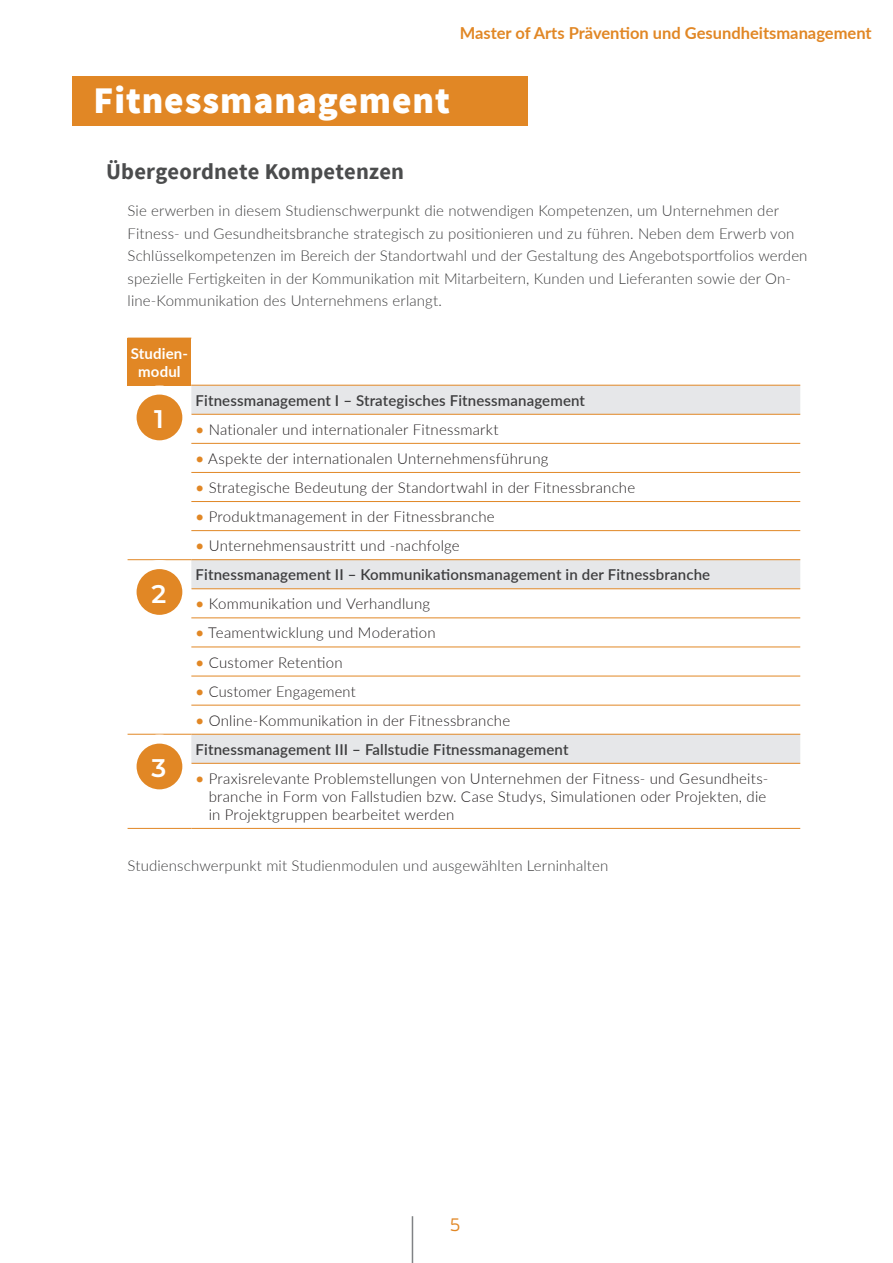
<style>
.page{position:relative;width:893px;height:1263px;background:#fff}
.page>*{position:absolute;margin:0;border:0;box-sizing:border-box;transform-origin:0 0}
.t1{font:900 37.5px "Source Sans Pro";letter-spacing:.025em;color:#fff}
.t2{font:600 25.5px "Montserrat";color:#fff}
.t3{font:700 22.5px "Source Sans Pro";letter-spacing:.01em;color:#4b4c4d}
.t4{font:500 18px "Enzo OT";color:#e18725}
.t5{font:700 16.5px "Lato";color:#e18725}
.t6{font:300 15px/18px "Lato";letter-spacing:.015em;color:#231f20}
.t7{font:300 15px/22.5px "Lato";letter-spacing:.01em;color:#3e3e3f}
.t8{font:600 15px "Lato";letter-spacing:.01em;color:#3e3e3f}
.t9{font:700 15px/18px "Lato";letter-spacing:.01em;color:#fff;text-align:center}
.s1{font-weight:500;color:#e18725}
</style>
<div class="page">
<div style="left:128px;top:338px;width:63px;height:47px;background:#e18725"></div>
<svg style="left:191px;top:386px;width:609px;height:377px"></svg>
<hr style="left:128px;top:385px;width:63px;height:1px;background:#e18725">
<hr style="left:191px;top:385px;width:609px;height:1px;background:#e18725">
<hr style="left:191px;top:414px;width:609px;height:1px;background:#e18725">
<hr style="left:191px;top:443px;width:609px;height:1px;background:#e18725">
<hr style="left:191px;top:472px;width:609px;height:1px;background:#e18725">
<hr style="left:191px;top:501px;width:609px;height:1px;background:#e18725">
<hr style="left:191px;top:530px;width:609px;height:1px;background:#e18725">
<hr style="left:128px;top:559px;width:63px;height:1px;background:#e18725">
<hr style="left:191px;top:559px;width:609px;height:1px;background:#e18725">
<hr style="left:191px;top:588px;width:609px;height:1px;background:#e18725">
<hr style="left:191px;top:617px;width:609px;height:1px;background:#e18725">
<hr style="left:191px;top:647px;width:609px;height:1px;background:#e18725">
<hr style="left:191px;top:676px;width:609px;height:1px;background:#e18725">
<hr style="left:191px;top:705px;width:609px;height:1px;background:#e18725">
<hr style="left:128px;top:734px;width:63px;height:1px;background:#e18725">
<hr style="left:191px;top:734px;width:609px;height:1px;background:#e18725">
<hr style="left:128px;top:828px;width:63px;height:1px;background:#e18725">
<hr style="left:191px;top:763px;width:609px;height:1px;background:#e18725">
<hr style="left:191px;top:828px;width:609px;height:1px;background:#e18725">
<div style="left:132px;top:390px;width:55px;height:55px;background:#e18725;border-radius:50%"></div>
<div style="left:128px;top:386px;width:63px;height:63px;border:9px solid #fff;border-radius:50%"></div>
<svg style="left:132px;top:565px;width:55px;height:54px;background:#e49641"></svg>
<div style="left:128px;top:560px;width:63px;height:64px;border:9px solid #fff;border-radius:50%"></div>
<div style="left:132px;top:739px;width:55px;height:55px;background:#e18725;border-radius:50%"></div>
<div style="left:128px;top:735px;width:63px;height:63px;border:9px solid #fff;border-radius:50%"></div>
<div style="left:72px;top:77px;width:456px;height:49px;background:#e18725"></div>
<hr style="left:412px;top:1216px;width:1px;height:47px;background:#808285">
<p class="t5" style="left:460px;top:21px;width:414px">Master of Arts Prävention und Gesundheitsmanagement</p>
<h1 class="t1" style="left:94px;top:77px;width:358px">Fitnessmanagement</h1>
<h3 class="t3" style="left:106px;top:157px;width:299px">Übergeordnete Kompetenzen</h3>
<p class="t7" style="left:128px;top:199px;width:681px">Sie erwerben in diesem Studienschwerpunkt die notwendigen Kompetenzen, um Unternehmen der Fitness- und Gesundheitsbranche strategisch zu positionieren und zu führen. Neben dem Erwerb von Schlüsselkompetenzen im Bereich der Standortwahl und der Gestaltung des Angebotsportfolios werden spezielle Fertigkeiten in der Kommunikation mit Mitarbeitern, Kunden und Lieferanten sowie der On&shy;line-Kommunikation des Unternehmens erlangt.</p>
<p class="t9" style="left:131px;top:344px;width:59px">Studien&shy;modul</p>
<h2 class="t2" style="left:154px;top:401px;width:11px">1</h2>
<p class="t8" style="left:196px;top:389px;width:391px">Fitnessmanagement I – Strategisches Fitnessmanagement</p>
<p class="t6" style="left:196px;top:420px;width:305px"><span class="s1">•</span> Nationaler und internationaler Fitnessmarkt</p>
<p class="t6" style="left:196px;top:449px;width:354px"><span class="s1">•</span> Aspekte der internationalen Unternehmensführung</p>
<p class="t6" style="left:196px;top:478px;width:441px"><span class="s1">•</span> Strategische Bedeutung der Standortwahl in der Fitnessbranche</p>
<p class="t6" style="left:196px;top:507px;width:301px"><span class="s1">•</span> Produktmanagement in der Fitnessbranche</p>
<p class="t6" style="left:196px;top:536px;width:266px"><span class="s1">•</span> Unternehmensaustritt und -nachfolge</p>
<h2 class="t2" style="left:152px;top:576px;width:16px">2</h2>
<p class="t8" style="left:196px;top:564px;width:516px">Fitnessmanagement II – Kommunikationsmanagement in der Fitnessbranche</p>
<p class="t6" style="left:196px;top:594px;width:236px"><span class="s1">•</span> Kommunikation und Verhandlung</p>
<p class="t6" style="left:196px;top:623px;width:242px"><span class="s1">•</span> Teamentwicklung und Moderation</p>
<p class="t6" style="left:196px;top:653px;width:149px"><span class="s1">•</span> Customer Retention</p>
<p class="t6" style="left:196px;top:682px;width:162px"><span class="s1">•</span> Customer Engagement</p>
<p class="t6" style="left:196px;top:711px;width:316px"><span class="s1">•</span> Online-Kommunikation in der Fitnessbranche</p>
<p class="t8" style="left:196px;top:738px;width:374px">Fitnessmanagement III – Fallstudie Fitnessmanagement</p>
<p class="t6" style="left:209px;top:769px;width:561px;text-indent:-13px"><span class="s1">•</span> Praxisrelevante Problemstellungen von Unternehmen der Fitness- und Gesundheits&shy;branche in Form von Fallstudien bzw. Case Studys, Simulationen oder Projekten, die in Projektgruppen bearbeitet werden</p>
<p class="t7" style="left:128px;top:854px;width:482px">Studienschwerpunkt mit Studienmodulen und ausgewählten Lerninhalten</p>
<h2 class="t2" style="left:152px;top:750px;width:16px">3</h2>
<p class="t4" style="left:450px;top:1214px;width:12px">5</p>
</div>
